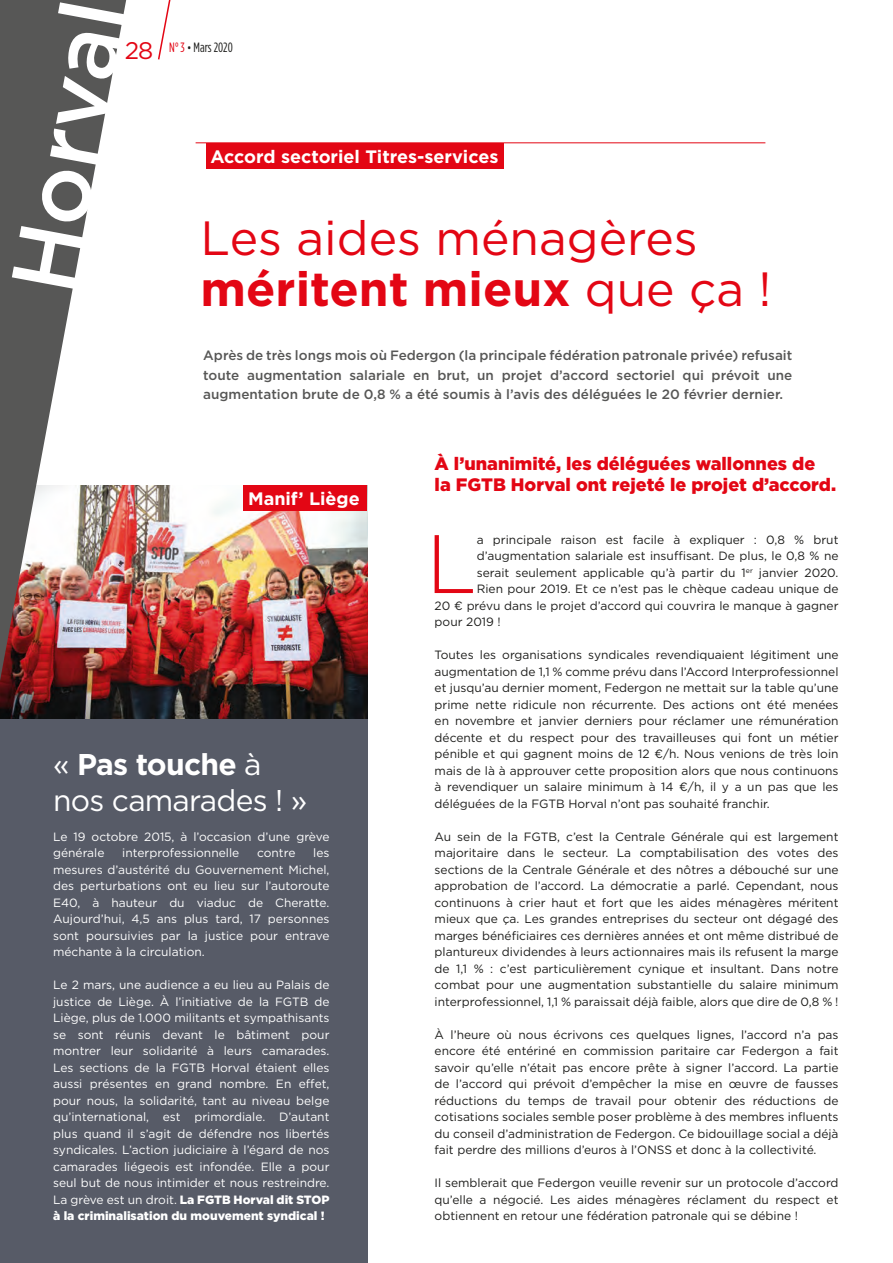
<style>
.page{position:relative;width:893px;height:1263px;background:#fff}
.page>*{position:absolute;margin:0;border:0;box-sizing:border-box;transform-origin:0 0}
.t1{font:500 90px "Gotham";color:#fff}
.t2{font:300 82.65px "Gotham";color:#e30614}
.t3{font:48px/51px "Gotham";color:#e30614}
.t4{font:30px/36px "Gotham";letter-spacing:-.025em;color:#fff}
.t5{font:900 18px/21px "Gotham";color:#e30614}
.t6{font:700 18px "Gotham";color:#fff}
.t7{font:500 13.5px/19.5px "Gotham";color:#575756;text-align:justify}
.t8{font:13.5px "Gotham Condensed";color:#1d1d1b}
.t9{font:12px/16.5px "Gotham";color:#1d1d1b;text-align:justify}
.t10{font:12px/16.5px "Gotham";color:#fff;text-align:justify}
.s1{font-family:"Gotham";font-size:24px;color:#e30614}
.s2{color:#e30614}
.s3{font-size:12.15px}
.s4{font-weight:700}
.s5{font-weight:900}
</style>
<div class="page">
<div style="left:206px;top:143px;width:298px;height:26px;background:#e30614"></div>
<hr style="left:196px;top:142px;width:569px;height:1px;background:#e30614">
<div style="left:0;top:687px;width:367px;height:576px;background:#575b67"></div>
<img style="left:130px;top:485px;width:237px;height:234px">
<div style="left:244px;top:485px;width:123px;height:26px;background:#e30614"></div>
<img style="left:0;top:0;width:130px;height:719px">
<svg style="left:158px;top:0;width:13px;height:60px"></svg>
<h1 class="t1" style="left:-16px;top:281px;width:296px;rotate:-80deg">Horval</h1>
<p class="t8" style="left:125px;top:40px;width:110px"><span class="s1">28</span> <span class="s2">N° 3</span> <span class="s3">•</span> Mars 2020</p>
<h3 class="t6" style="left:210px;top:145px;width:289px">Accord sectoriel Titres-services</h3>
<h3 class="t3" style="left:201px;top:212px;width:572px">Les aides ménagères <span class="s4">méritent mieux</span> que ça !</h3>
<p class="t7" style="left:203px;top:345px;width:591px">Après de très longs mois où Federgon (la principale fédération patronale privée) refusait toute augmentation salariale en brut, un projet d’accord sectoriel qui prévoit une augmentation brute de 0,8 % a été soumis à l’avis des déléguées le 20 février dernier.</p>
<h3 class="t6" style="left:248px;top:487px;width:113px">Manif’ Liège</h3>
<h3 class="t4" style="left:53px;top:745px;width:256px">« <span class="s4">Pas touche</span> à nos camarades ! »</h3>
<p class="t10" style="left:53px;top:828px;width:278px">Le 19 octobre 2015, à l’occasion d’une grève générale</p>
<p class="t10" style="left:122px;top:844px;width:118px">interprofessionnelle</p>
<p class="t10" style="left:257px;top:844px;width:40px">contre</p>
<p class="t10" style="left:53px;top:844px;width:278px;text-indent:260px">les mesures d’austérité du Gouvernement Michel, des perturbations ont eu lieu sur l’autoroute E40, à hauteur du viaduc de Cheratte.<br>Aujourd’hui, 4,5 ans plus tard, 17 personnes sont poursuivies par la justice pour entrave méchante à la circulation.</p>
<p class="t10" style="left:53px;top:976px;width:278px">Le 2 mars, une audience a eu lieu au Palais de justice de Liège. À l’initiative de la FGTB de Liège, plus de 1.000 militants et sympathisants se sont réunis devant le bâtiment pour montrer leur solidarité à leurs camarades.<br>Les sections de la FGTB Horval étaient elles aussi présentes en grand nombre. En effet, pour nous, la solidarité, tant au niveau belge qu’international, est primordiale. D’autant plus quand il s’agit de défendre nos libertés syndicales. L’action judiciaire à l’égard de nos camarades liégeois est infondée. Elle a pour seul but de nous intimider et nous restreindre.<br>La grève est un droit. <span class="s5">La FGTB Horval dit STOP à la criminalisation du mouvement syndical !</span></p>
<h3 class="t5" style="left:435px;top:453px;width:403px">À l’unanimité, les déléguées wallonnes de<br>la FGTB Horval ont rejeté le projet d’accord.</h3>
<h2 class="t2" style="left:426px;top:511px;width:52px">L</h2>
<p class="t9" style="left:477px;top:531px;width:363px">a principale raison est facile à expliquer : 0,8 % brut</p>
<p class="t9" style="left:477px;top:547px;width:363px">d’augmentation salariale est insuffisant. De plus, le 0,8 % ne</p>
<p class="t9" style="left:477px;top:564px;width:363px">serait seulement applicable qu’à partir du 1<sup>er</sup> janvier 2020.</p>
<p class="t9" style="left:477px;top:580px;width:363px">Rien pour 2019. Et ce n’est pas le chèque cadeau unique de</p>
<p class="t9" style="left:435px;top:597px;width:405px">20 € prévu dans le projet d’accord qui couvrira le manque à gagner</p>
<p class="t9" style="left:435px;top:613px;width:68px">pour 2019 !</p>
<p class="t9" style="left:435px;top:646px;width:405px">Toutes les organisations syndicales revendiquaient légitiment une augmentation de 1,1 % comme prévu dans l’Accord Interprofessionnel et jusqu’au dernier moment, Federgon ne mettait sur la table qu’une prime nette ridicule non récurrente. Des actions ont été menées en novembre et janvier derniers pour réclamer une rémunération décente et du respect pour des travailleuses qui font un métier pénible et qui gagnent moins de 12 €/h. Nous venions de très loin mais de là à approuver cette proposition alors que nous continuons à revendiquer un salaire minimum à 14 €/h, il y a un pas que les déléguées de la FGTB Horval n’ont pas souhaité franchir.</p>
<p class="t9" style="left:435px;top:828px;width:405px">Au sein de la FGTB, c’est la Centrale Générale qui est largement majoritaire dans le secteur. La comptabilisation des votes des sections de la Centrale Générale et des nôtres a débouché sur une approbation de l’accord. La démocratie a parlé. Cependant, nous continuons à crier haut et fort que les aides ménagères méritent mieux que ça. Les grandes entreprises du secteur ont dégagé des marges bénéficiaires ces dernières années et ont même distribué de plantureux dividendes à leurs actionnaires mais ils refusent la marge de 1,1 % : c’est particulièrement cynique et insultant. Dans notre combat pour une augmentation substantielle du salaire minimum interprofessionnel, 1,1 % paraissait déjà faible, alors que dire de 0,8 % !</p>
<p class="t9" style="left:435px;top:1026px;width:405px">À l’heure où nous écrivons ces quelques lignes, l’accord n’a pas encore été entériné en commission paritaire car Federgon a fait savoir qu’elle n’était pas encore prête à signer l’accord. La partie de l’accord qui prévoit d’empêcher la mise en œuvre de fausses réductions du temps de travail pour obtenir des réductions de cotisations sociales semble poser problème à des membres influents du conseil d’administration de Federgon. Ce bidouillage social a déjà fait perdre des millions d’euros à l’ONSS et donc à la collectivité.</p>
<p class="t9" style="left:435px;top:1174px;width:405px">Il semblerait que Federgon veuille revenir sur un protocole d’accord qu’elle a négocié. Les aides ménagères réclament du respect et obtiennent en retour une fédération patronale qui se débine !</p>
</div>
